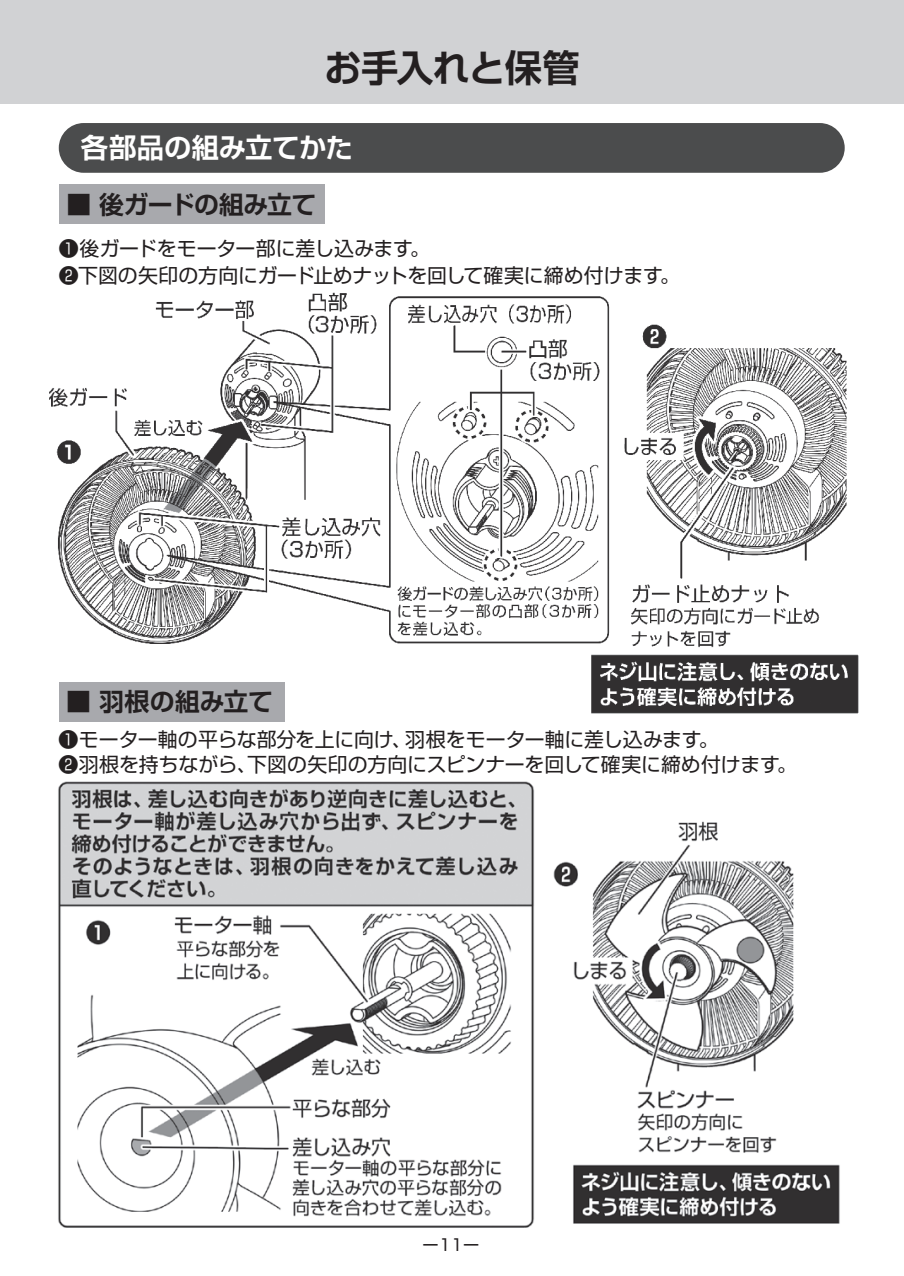
<style>
.page{position:relative;width:904px;height:1276px;background:#fff}
.page>*{position:absolute;margin:0;border:0;box-sizing:border-box;transform-origin:0 0}
.t1{font:700 37.27px "Shin Go Pro De";letter-spacing:-.03em;color:#231f20}
.t2{font:700 27.3px "Shin Go Pro De";letter-spacing:-.01em;color:#fff}
.t3{font:700 24.85px "Shin Go Pro De";letter-spacing:-.01em;color:#231f20}
.t4{font:19.95px/27.3px "Shin Go Pro";letter-spacing:-.005em;color:#231f20}
.t5{font:16.1px "Shin Go Pro";color:#231f20}
</style>
<div class="page">
<svg style="left:0;top:0;width:903px;height:224px"></svg>
<div style="left:59px;top:184px;width:265px;height:40px;background:#a8a9ad"></div>
<div style="left:59px;top:123px;width:785px;height:50px;background:#4b4c4d;border-radius:25px"></div>
<img style="left:58px;top:781px;width:782px;height:447px">
<img style="left:49px;top:292px;width:810px;height:430px">
<h1 class="t1" style="left:324px;top:37px;width:257px">お手入れと保管</h1>
<h2 class="t2" style="left:81px;top:125px;width:273px">各部品の組み立てかた</h2>
<p class="t3" style="left:66px;top:184px;width:251px">■ 後ガードの組み立て</p>
<p class="t4" style="left:59px;top:232px;width:622px">❶後ガードをモーター部に差し込みます。<br>❷下図の矢印の方向にガード止めナットを回して確実に締め付けます。</p>
<p class="t3" style="left:66px;top:681px;width:208px">■ 羽根の組み立て</p>
<p class="t4" style="left:59px;top:724px;width:740px;line-height:24.8px">❶モーター軸の平らな部分を上に向け、羽根をモーター軸に差し込みます。<br>❷羽根を持ちながら、下図の矢印の方向にスピンナーを回して確実に締め付けます。</p>
<p class="t5" style="left:422px;top:1232px;width:58px">ー11ー</p>
</div>
